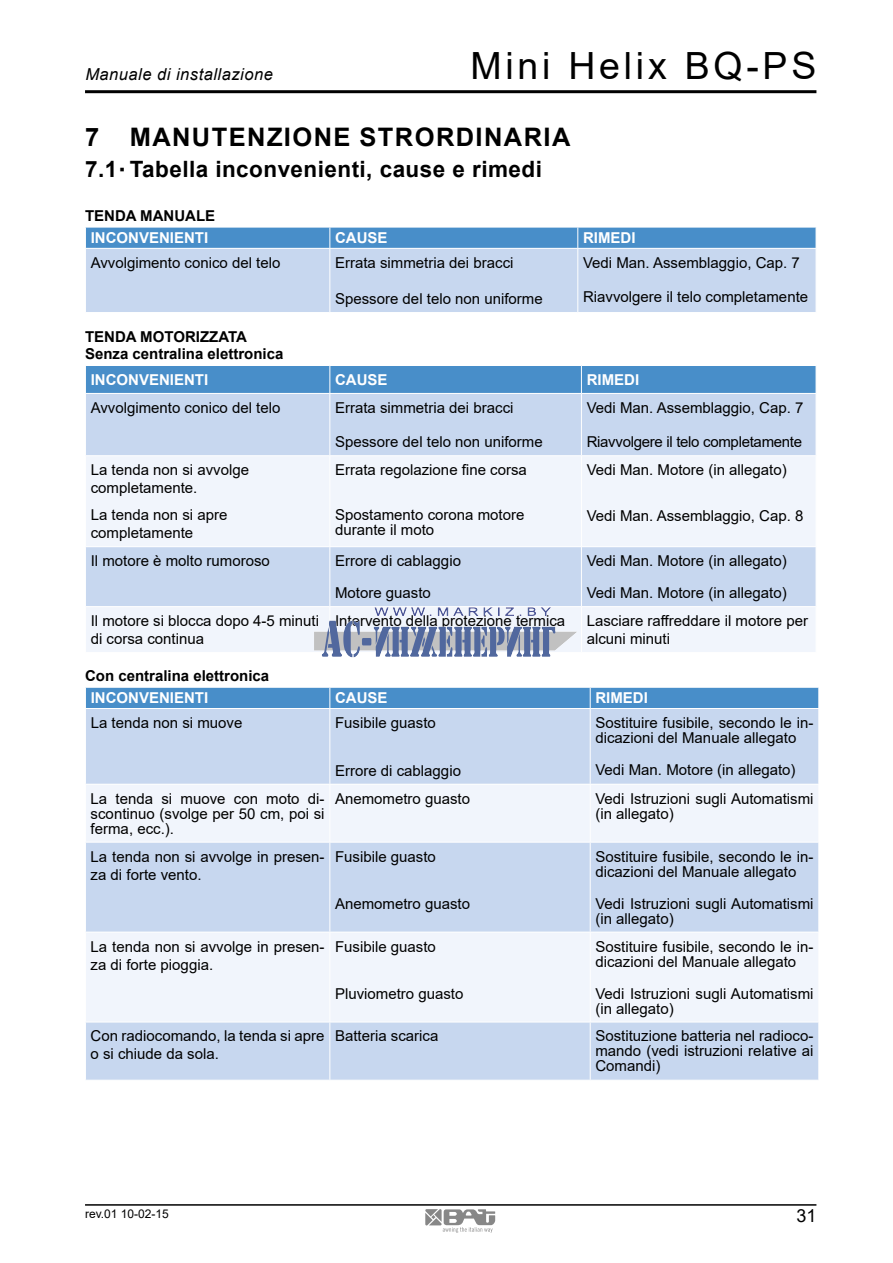
<style>
.page{position:relative;width:893px;height:1263px;background:#fff}
.page>*{position:absolute;margin:0;border:0;box-sizing:border-box;transform-origin:0 0}
.t1{font:37.5px "Arial";letter-spacing:.1em;color:#000}
.t2{font:700 25.5px "Arial";letter-spacing:.055em;color:#000}
.t3{font:700 22.5px "Arial";letter-spacing:.02em;color:#000}
.t4{font:18px "Arial";color:#000}
.t5{font:italic 16.5px "Arial";letter-spacing:.03em;color:#000}
.t6{font:15px/15px "Arial";color:#000}
.t7{font:700 15px/17.4px "Arial";color:#000}
.t8{font:700 15px "Arial";color:#fff}
.t9{font:15px "Arial";letter-spacing:-.02em;color:#000}
.t10{font:12px "Arial";color:#000}
.s1{font-size:13.5px}
</style>
<div class="page">
<hr style="left:85px;top:1204px;width:731px;height:2px;background:#000">
<svg style="left:425px;top:1209px;width:70px;height:24px"></svg>
<hr style="left:85px;top:90px;width:731px;height:3px;background:#000">
<div style="left:86px;top:249px;width:730px;height:63px;background:#c7d7ef"></div>
<hr style="left:329px;top:249px;width:1px;height:63px;background:#fff">
<hr style="left:577px;top:249px;width:1px;height:63px;background:#fff">
<svg style="left:85px;top:227px;width:731px;height:21px;background:#4f92cb"></svg>
<div style="left:86px;top:394px;width:730px;height:61px;background:#c7d7ef"></div>
<svg style="left:86px;top:456px;width:730px;height:196px;fill:#f1f5fc"></svg>
<hr style="left:329px;top:394px;width:1px;height:61px;background:#fff">
<hr style="left:581px;top:394px;width:1px;height:61px;background:#fff">
<hr style="left:329px;top:456px;width:1px;height:90px;background:#fff">
<hr style="left:581px;top:456px;width:1px;height:90px;background:#fff">
<hr style="left:85px;top:546px;width:245px;height:1px;background:#fff">
<hr style="left:330px;top:546px;width:251px;height:1px;background:#fff">
<hr style="left:329px;top:547px;width:1px;height:59px;background:#fff">
<hr style="left:581px;top:546px;width:235px;height:1px;background:#fff">
<hr style="left:581px;top:547px;width:1px;height:59px;background:#fff">
<hr style="left:85px;top:606px;width:245px;height:1px;background:#fff">
<hr style="left:330px;top:606px;width:251px;height:1px;background:#fff">
<hr style="left:581px;top:606px;width:235px;height:1px;background:#fff">
<hr style="left:581px;top:607px;width:1px;height:45px;background:#fff">
<svg style="left:86px;top:365px;width:730px;height:28px;background:#5092cb"></svg>
<div style="left:86px;top:709px;width:732px;height:371px;background:#c7d7ef"></div>
<svg style="left:86px;top:785px;width:732px;height:237px;fill:#f1f5fc"></svg>
<hr style="left:329px;top:709px;width:1px;height:75px;background:#fff">
<hr style="left:590px;top:709px;width:1px;height:75px;background:#fff">
<hr style="left:85px;top:784px;width:245px;height:1px;background:#fff">
<hr style="left:330px;top:784px;width:260px;height:1px;background:#fff">
<hr style="left:329px;top:784px;width:1px;height:58px;background:#fff">
<hr style="left:590px;top:784px;width:229px;height:1px;background:#fff">
<hr style="left:590px;top:784px;width:1px;height:58px;background:#fff">
<hr style="left:85px;top:842px;width:245px;height:1px;background:#fff">
<hr style="left:330px;top:842px;width:260px;height:1px;background:#fff">
<hr style="left:329px;top:842px;width:1px;height:90px;background:#fff">
<hr style="left:590px;top:842px;width:229px;height:1px;background:#fff">
<hr style="left:590px;top:842px;width:1px;height:90px;background:#fff">
<hr style="left:85px;top:932px;width:245px;height:1px;background:#fff">
<hr style="left:330px;top:932px;width:260px;height:1px;background:#fff">
<hr style="left:329px;top:932px;width:1px;height:90px;background:#fff">
<hr style="left:590px;top:932px;width:229px;height:1px;background:#fff">
<hr style="left:590px;top:932px;width:1px;height:90px;background:#fff">
<hr style="left:85px;top:1022px;width:245px;height:1px;background:#fff">
<hr style="left:330px;top:1022px;width:260px;height:1px;background:#fff">
<hr style="left:329px;top:1022px;width:1px;height:58px;background:#fff">
<hr style="left:590px;top:1022px;width:229px;height:1px;background:#fff">
<hr style="left:590px;top:1022px;width:1px;height:58px;background:#fff">
<div style="left:85px;top:687px;width:734px;height:21px;background:#488ec9"></div>
<img style="left:313px;top:604px;width:267px;height:54px">
<p class="t5" style="left:85px;top:64px;width:189px">Manuale di installazione</p>
<h1 class="t1" style="left:470px;top:40px;width:347px">Mini Helix BQ-PS</h1>
<h2 class="t2" style="left:85px;top:119px;width:487px">7 MANUTENZIONE STRORDINARIA</h2>
<h3 class="t3" style="left:85px;top:154px;width:458px">7.1 <span class="s1">▪</span> Tabella inconvenienti, cause e rimedi</h3>
<p class="t7" style="left:85px;top:207px;width:132px">TENDA MANUALE</p>
<p class="t8" style="left:91px;top:227px;width:119px">INCONVENIENTI</p>
<p class="t8" style="left:335px;top:227px;width:54px">CAUSE</p>
<p class="t8" style="left:583px;top:227px;width:54px">RIMEDI</p>
<p class="t6" style="left:91px;top:255px;width:191px">Avvolgimento conico del telo</p>
<p class="t6" style="left:335px;top:255px;width:180px">Errata simmetria dei bracci</p>
<p class="t6" style="left:335px;top:291px;width:209px">Spessore del telo non uniforme</p>
<p class="t6" style="left:583px;top:255px;width:218px">Vedi Man. Assemblaggio, Cap. 7</p>
<p class="t6" style="left:583px;top:289px;width:227px">Riavvolgere il telo completamente</p>
<p class="t7" style="left:85px;top:328px;width:200px">TENDA MOTORIZZATA<br>Senza centralina elettronica</p>
<p class="t8" style="left:91px;top:369px;width:119px">INCONVENIENTI</p>
<p class="t8" style="left:335px;top:369px;width:54px">CAUSE</p>
<p class="t8" style="left:587px;top:369px;width:54px">RIMEDI</p>
<p class="t6" style="left:91px;top:400px;width:191px">Avvolgimento conico del telo</p>
<p class="t6" style="left:335px;top:400px;width:180px">Errata simmetria dei bracci</p>
<p class="t6" style="left:335px;top:434px;width:209px">Spessore del telo non uniforme</p>
<p class="t6" style="left:587px;top:400px;width:218px">Vedi Man. Assemblaggio, Cap. 7</p>
<p class="t9" style="left:587px;top:432px;width:217px">Riavvolgere il telo completamente</p>
<p class="t6" style="left:91px;top:461px;width:160px;line-height:18px">La tenda non si avvolge completamente.</p>
<p class="t6" style="left:91px;top:506px;width:138px;line-height:18px">La tenda non si apre completamente</p>
<p class="t6" style="left:335px;top:462px;width:193px">Errata regolazione fine corsa</p>
<p class="t6" style="left:335px;top:507px;width:191px">Spostamento corona motore durante il moto</p>
<p class="t6" style="left:587px;top:462px;width:202px">Vedi Man. Motore (in allegato)</p>
<p class="t6" style="left:587px;top:508px;width:218px">Vedi Man. Assemblaggio, Cap. 8</p>
<p class="t6" style="left:91px;top:553px;width:181px">Il motore è molto rumoroso</p>
<p class="t6" style="left:335px;top:545px;width:127px;line-height:32px">Errore di cablaggio<br>Motore guasto</p>
<p class="t6" style="left:587px;top:545px;width:202px;line-height:32px">Vedi Man. Motore (in allegato)<br>Vedi Man. Motore (in allegato)</p>
<p class="t6" style="left:91px;top:612px;width:230px;line-height:18px">Il motore si blocca dopo 4-5 minuti di corsa continua</p>
<p class="t6" style="left:335px;top:613px;width:232px">Intervento della protezione termica</p>
<p class="t6" style="left:587px;top:612px;width:223px;line-height:18px">Lasciare raffreddare il motore per alcuni minuti</p>
<p class="t7" style="left:85px;top:667px;width:186px">Con centralina elettronica</p>
<p class="t8" style="left:91px;top:687px;width:119px">INCONVENIENTI</p>
<p class="t8" style="left:335px;top:687px;width:54px">CAUSE</p>
<p class="t8" style="left:595px;top:687px;width:54px">RIMEDI</p>
<p class="t6" style="left:91px;top:715px;width:153px">La tenda non si muove</p>
<p class="t6" style="left:335px;top:715px;width:102px">Fusibile guasto</p>
<p class="t6" style="left:335px;top:763px;width:127px">Errore di cablaggio</p>
<p class="t6" style="left:595px;top:715px;width:220px">Sostituire fusibile, secondo le in&shy;dicazioni del Manuale allegato</p>
<p class="t6" style="left:595px;top:762px;width:202px">Vedi Man. Motore (in allegato)</p>
<p class="t6" style="left:91px;top:791px;width:235px;text-align:justify">La tenda si muove con moto di&shy;scontinuo (svolge per 50 cm, poi si ferma, ecc.).</p>
<p class="t6" style="left:335px;top:791px;width:137px">Anemometro guasto</p>
<p class="t6" style="left:595px;top:791px;width:220px">Vedi Istruzioni sugli Automatismi (in allegato)</p>
<p class="t6" style="left:91px;top:847px;width:235px;line-height:18px">La tenda non si avvolge in presen&shy;za di forte vento.</p>
<p class="t6" style="left:335px;top:849px;width:102px">Fusibile guasto</p>
<p class="t6" style="left:335px;top:896px;width:137px">Anemometro guasto</p>
<p class="t6" style="left:595px;top:849px;width:220px">Sostituire fusibile, secondo le in&shy;dicazioni del Manuale allegato</p>
<p class="t6" style="left:595px;top:896px;width:220px">Vedi Istruzioni sugli Automatismi (in allegato)</p>
<p class="t6" style="left:91px;top:937px;width:235px;line-height:18px">La tenda non si avvolge in presen&shy;za di forte pioggia.</p>
<p class="t6" style="left:335px;top:939px;width:102px">Fusibile guasto</p>
<p class="t6" style="left:335px;top:986px;width:130px">Pluviometro guasto</p>
<p class="t6" style="left:595px;top:939px;width:220px">Sostituire fusibile, secondo le in&shy;dicazioni del Manuale allegato</p>
<p class="t6" style="left:595px;top:986px;width:220px">Vedi Istruzioni sugli Automatismi (in allegato)</p>
<p class="t6" style="left:91px;top:1027px;width:235px;line-height:18px">Con radiocomando, la tenda si apre o si chiude da sola.</p>
<p class="t6" style="left:335px;top:1028px;width:105px">Batteria scarica</p>
<p class="t6" style="left:595px;top:1028px;width:220px;text-align:justify">Sostituzione batteria nel radioco&shy;mando (vedi istruzioni relative ai Comandi)</p>
<p class="t10" style="left:85px;top:1206px;width:85px">rev.01 10-02-15</p>
<p class="t4" style="left:796px;top:1203px;width:22px">31</p>
</div>
